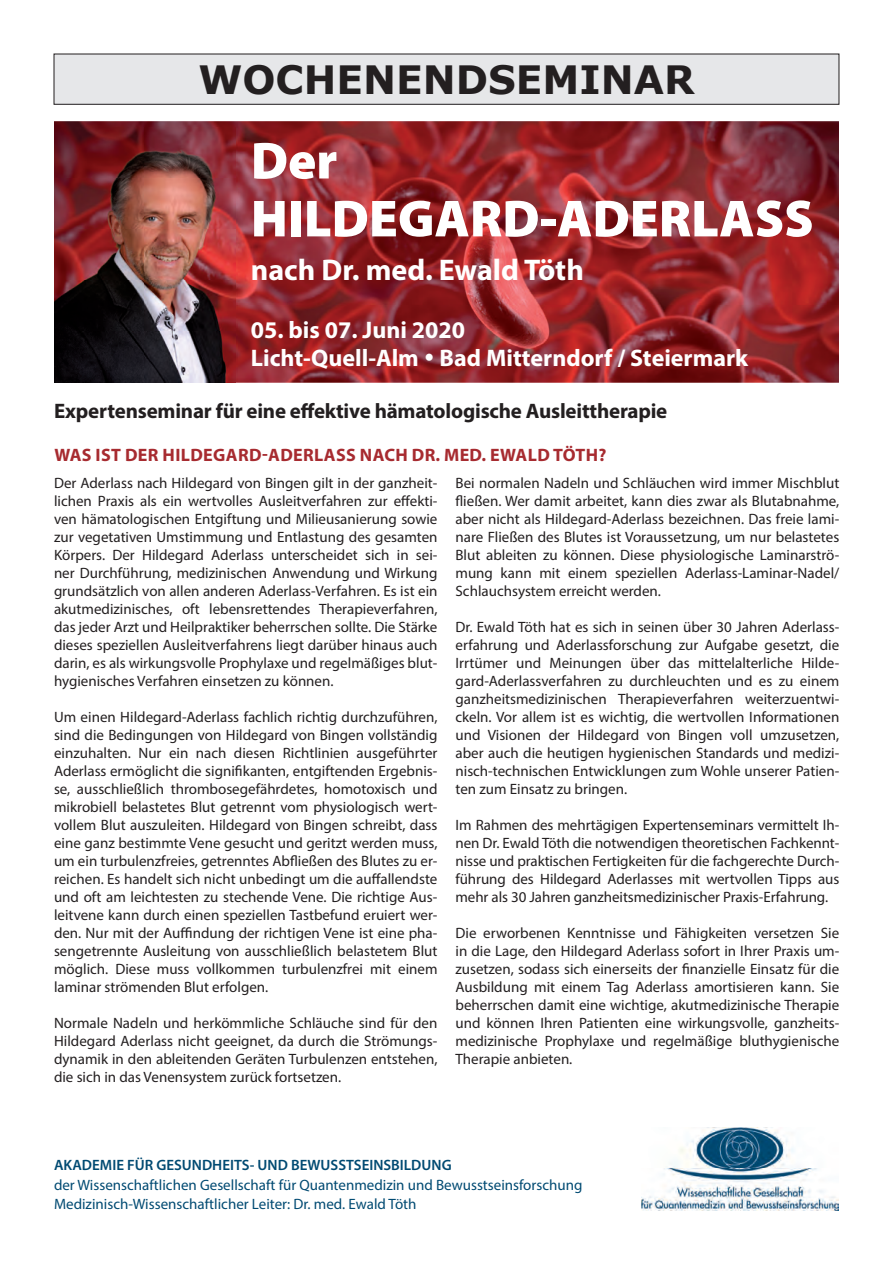
<style>
.page{position:relative;width:893px;height:1263px;background:#fff}
.page>*{position:absolute;margin:0;border:0;box-sizing:border-box;transform-origin:0 0}
.t1{font:900 52.5px/57.9px "Myriad Pro";color:#fff}
.t2{font:700 39px "Verdana";color:#231f20}
.t3{font:700 30px "Myriad Pro";color:#fff}
.t4{font:700 24px/28.8px "Myriad Pro";color:#fff}
.t5{font:700 21px "Myriad Pro";letter-spacing:-.01em;color:#231f20}
.t6{font:700 18px "Myriad Pro";letter-spacing:.02em;color:#a72b30}
.t7{font:15px/18px "Myriad Pro";color:#231f20;text-align:justify}
.t8{font:15px/19.5px "Myriad Pro";color:#004a72}
.t9{font:600 15px "Myriad Pro";color:#004a72}
</style>
<div class="page">
<img style="left:54px;top:121px;width:785px;height:262px">
<img style="left:54px;top:127px;width:181px;height:256px">
<div style="left:54px;top:54px;width:785px;height:50px;background:#e6e7e9"></div>
<div style="left:54px;top:54px;width:785px;height:51px;border:1px solid #231f20"></div>
<img style="left:642px;top:1127px;width:197px;height:83px">
<h2 class="t2" style="left:198px;top:52px;width:498px">WOCHENENDSEMINAR</h2>
<h1 class="t1" style="left:251px;top:130px;width:564px">Der<br>HILDEGARD-ADERLASS</h1>
<h3 class="t3" style="left:251px;top:250px;width:334px">nach Dr. med. Ewald Töth</h3>
<h3 class="t4" style="left:251px;top:314px;width:499px">05. bis 07. Juni 2020<br>Licht-Quell-Alm • Bad Mitterndorf / Steiermark</h3>
<h3 class="t5" style="left:54px;top:397px;width:615px">Expertenseminar für eine effektive hämatologische Ausleittherapie</h3>
<p class="t6" style="left:54px;top:444px;width:554px">WAS IST DER HILDEGARD-ADERLASS NACH DR. MED. EWALD TÖTH?</p>
<p class="t7" style="left:54px;top:473px;width:385px">Der Aderlass nach Hildegard von Bingen gilt in der ganzheit&shy;lichen Praxis als ein wertvolles Ausleitverfahren zur effekti&shy;ven hämatologischen Entgiftung und Milieusanierung sowie zur vegetativen Umstimmung und Entlastung des gesamten Körpers. Der Hildegard Aderlass unterscheidet sich in sei&shy;ner Durchführung, medizinischen Anwendung und Wirkung grundsätzlich von allen anderen Aderlass-Verfahren. Es ist ein akutmedizinisches, oft lebensrettendes Therapieverfahren, das jeder Arzt und Heilpraktiker beherrschen sollte. Die Stärke dieses speziellen Ausleitverfahrens liegt darüber hinaus auch darin, es als wirkungsvolle Prophylaxe und regelmäßiges blut&shy;hygienisches Verfahren einsetzen zu können.</p>
<p class="t7" style="left:54px;top:707px;width:385px">Um einen Hildegard-Aderlass fachlich richtig durchzuführen, sind die Bedingungen von Hildegard von Bingen vollständig einzuhalten. Nur ein nach diesen Richtlinien ausgeführter Aderlass ermöglicht die signifikanten, entgiftenden Ergebnis&shy;se, ausschließlich thrombosegefährdetes, homotoxisch und mikrobiell belastetes Blut getrennt vom physiologisch wert&shy;vollem Blut auszuleiten. Hildegard von Bingen schreibt, dass eine ganz bestimmte Vene gesucht und geritzt werden muss, um ein turbulenzfreies, getrenntes Abfließen des Blutes zu er&shy;reichen. Es handelt sich nicht unbedingt um die auffallendste und oft am leichtesten zu stechende Vene. Die richtige Aus&shy;leitvene kann durch einen speziellen Tastbefund eruiert wer&shy;den. Nur mit der Auffindung der richtigen Vene ist eine pha&shy;sengetrennte Ausleitung von ausschließlich belastetem Blut möglich. Diese muss vollkommen turbulenzfrei mit einem laminar strömenden Blut erfolgen.</p>
<p class="t7" style="left:54px;top:1013px;width:385px">Normale Nadeln und herkömmliche Schläuche sind für den Hildegard Aderlass nicht geeignet, da durch die Strömungs&shy;dynamik in den ableitenden Geräten Turbulenzen entstehen, die sich in das Venensystem zurück fortsetzen.</p>
<p class="t7" style="left:455px;top:473px;width:385px">Bei normalen Nadeln und Schläuchen wird immer Mischblut fließen. Wer damit arbeitet, kann dies zwar als Blutabnahme, aber nicht als Hildegard-Aderlass bezeichnen. Das freie lami&shy;nare Fließen des Blutes ist Voraussetzung, um nur belastetes Blut ableiten zu können. Diese physiologische Laminarströ&shy;mung kann mit einem speziellen Aderlass-Laminar-Nadel/ Schlauchsystem erreicht werden.</p>
<p class="t7" style="left:455px;top:617px;width:385px">Dr. Ewald Töth hat es sich in seinen über 30 Jahren Aderlass&shy;erfahrung und Aderlassforschung zur Aufgabe gesetzt, die Irrtümer und Meinungen über das mittelalterliche Hilde&shy;gard-Aderlassverfahren zu durchleuchten und es zu einem ganzheitsmedizinischen Therapieverfahren weiterzuentwi&shy;ckeln. Vor allem ist es wichtig, die wertvollen Informationen und Visionen der Hildegard von Bingen voll umzusetzen, aber auch die heutigen hygienischen Standards und medizi&shy;nisch-technischen Entwicklungen zum Wohle unserer Patien&shy;ten zum Einsatz zu bringen.</p>
<p class="t7" style="left:455px;top:815px;width:385px">Im Rahmen des mehrtägigen Expertenseminars vermittelt Ih&shy;nen Dr. Ewald Töth die notwendigen theoretischen Fachkennt&shy;nisse und praktischen Fertigkeiten für die fachgerechte Durch&shy;führung des Hildegard Aderlasses mit wertvollen Tipps aus mehr als 30 Jahren ganzheitsmedizinischer Praxis-Erfahrung.</p>
<p class="t7" style="left:455px;top:923px;width:385px">Die erworbenen Kenntnisse und Fähigkeiten versetzen Sie in die Lage, den Hildegard Aderlass sofort in Ihrer Praxis um&shy;zusetzen, sodass sich einerseits der finanzielle Einsatz für die Ausbildung mit einem Tag Aderlass amortisieren kann. Sie beherrschen damit eine wichtige, akutmedizinische Therapie und können Ihren Patienten eine wirkungsvolle, ganzheits&shy;medizinische Prophylaxe und regelmäßige bluthygienische Therapie anbieten.</p>
<p class="t9" style="left:54px;top:1156px;width:399px">AKADEMIE FÜR GESUNDHEITS- UND BEWUSSTSEINSBILDUNG</p>
<p class="t8" style="left:54px;top:1175px;width:530px">der Wissenschaftlichen Gesellschaft für Quantenmedizin und Bewusstseinsforschung<br>Medizinisch-Wissenschaftlicher Leiter: Dr. med. Ewald Töth</p>
</div>
